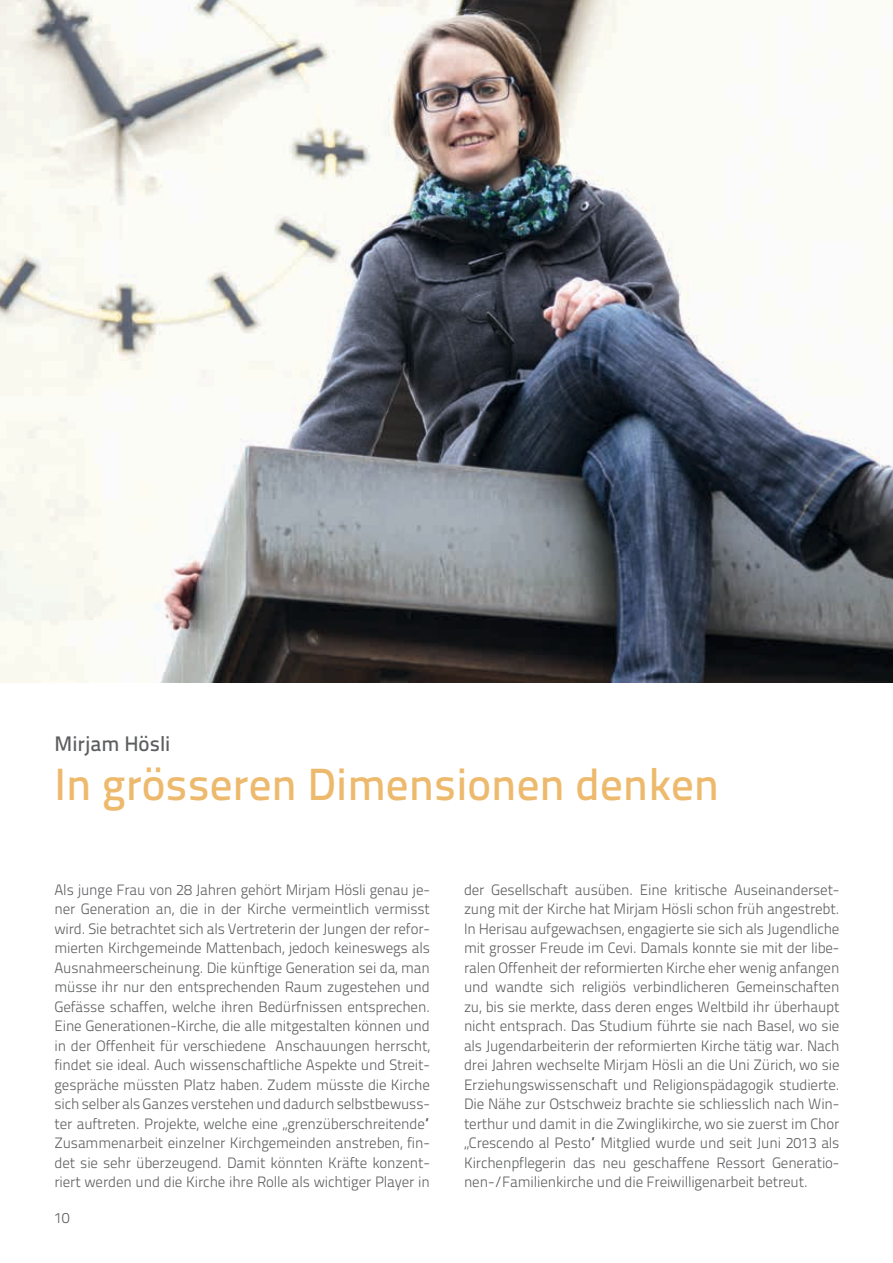
<style>
.page{position:relative;width:893px;height:1263px;background:#fff}
.page>*{position:absolute;margin:0;border:0;box-sizing:border-box;transform-origin:0 0}
.t1{font:500 45px "Titillium Text 22 L";color:#edba6d}
.t2{font:500 21px "Titillium Text 22 L";color:#5d5e60}
.t3{font:300 15px/19.5px "Titillium Text 22 L";letter-spacing:-.01em;color:#5d5e60;text-align:justify}
</style>
<div class="page">
<img style="left:0;top:0;width:893px;height:683px">
<h2 class="t2" style="left:54px;top:728px;width:118px">Mirjam Hösli</h2>
<h1 class="t1" style="left:54px;top:750px;width:666px">In grösseren Dimensionen denken</h1>
<p class="t3" style="left:54px;top:879px;width:377px">Als junge Frau von 28 Jahren gehört Mirjam Hösli genau je&shy;ner Generation an, die in der Kirche vermeintlich vermisst wird. Sie betrachtet sich als Vertreterin der Jungen der refor&shy;mierten Kirchgemeinde Mattenbach, jedoch keineswegs als Ausnahmeerscheinung. Die künftige Generation sei da, man müsse ihr nur den entsprechenden Raum zugestehen und Gefässe schaffen, welche ihren Bedürfnissen entsprechen.<br>Eine Generationen-Kirche, die alle mitgestalten können und in der Offenheit für verschiedene Anschauungen herrscht, findet sie ideal. Auch wissenschaftliche Aspekte und Streit&shy;gespräche müssten Platz haben. Zudem müsste die Kirche sich selber als Ganzes verstehen und dadurch selbstbewuss&shy;ter auftreten. Projekte, welche eine „grenzüberschreitende“ Zusammenarbeit einzelner Kirchgemeinden anstreben, fin&shy;det sie sehr überzeugend. Damit könnten Kräfte konzent&shy;riert werden und die Kirche ihre Rolle als wichtiger Player in</p>
<p class="t3" style="left:464px;top:879px;width:377px">der Gesellschaft ausüben. Eine kritische Auseinanderset&shy;zung mit der Kirche hat Mirjam Hösli schon früh angestrebt.<br>In Herisau aufgewachsen, engagierte sie sich als Jugendliche mit grosser Freude im Cevi. Damals konnte sie mit der libe&shy;ralen Offenheit der reformierten Kirche eher wenig anfangen und wandte sich religiös verbindlicheren Gemeinschaften zu, bis sie merkte, dass deren enges Weltbild ihr überhaupt nicht entsprach. Das Studium führte sie nach Basel, wo sie als Jugendarbeiterin der reformierten Kirche tätig war. Nach drei Jahren wechselte Mirjam Hösli an die Uni Zürich, wo sie Erziehungswissenschaft und Religionspädagogik studierte.<br>Die Nähe zur Ostschweiz brachte sie schliesslich nach Win&shy;terthur und damit in die Zwinglikirche, wo sie zuerst im Chor „Crescendo al Pesto“ Mitglied wurde und seit Juni 2013 als Kirchenpflegerin das neu geschaffene Ressort Generatio&shy;nen-/Familienkirche und die Freiwilligenarbeit betreut.</p>
<p class="t3" style="left:54px;top:1208px;width:17px">10</p>
</div>
